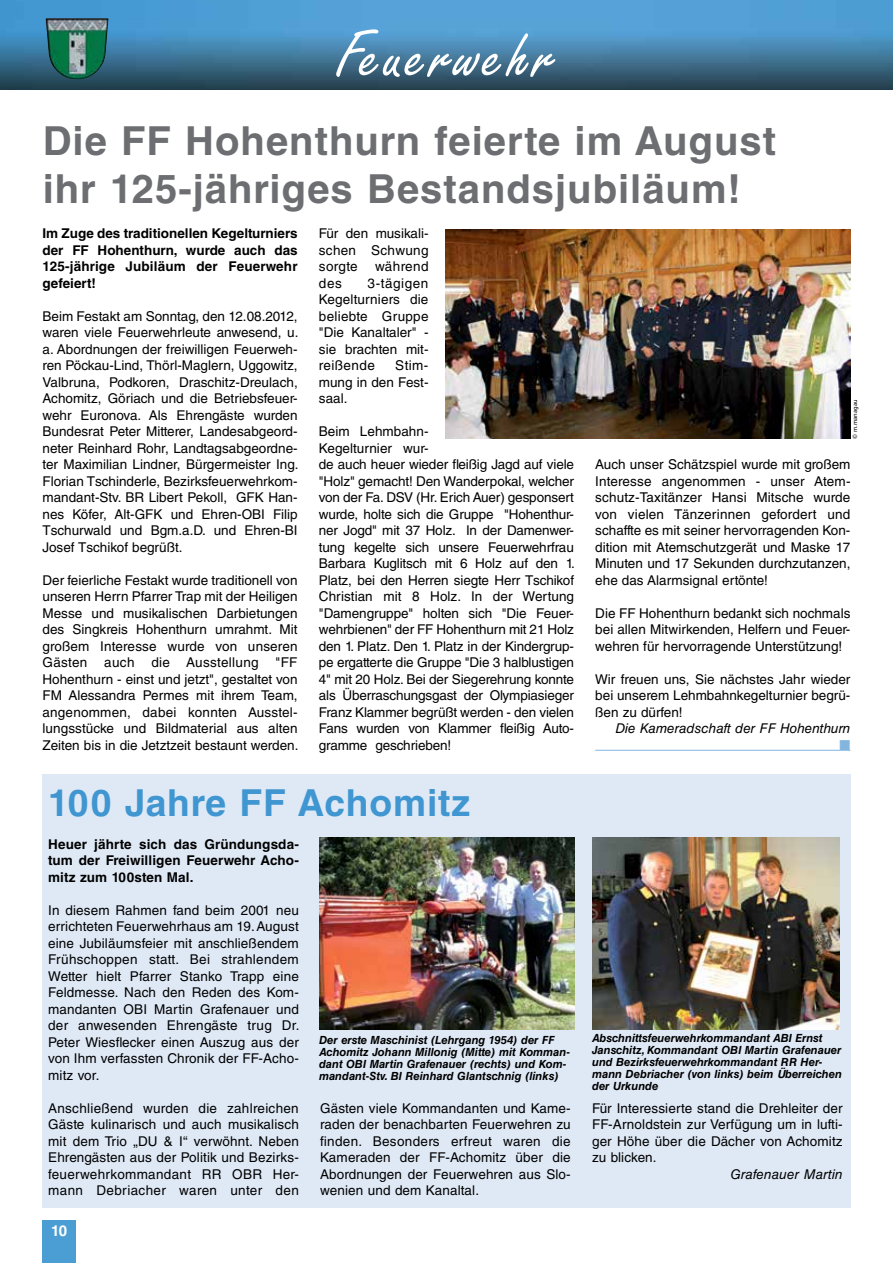
<style>
.page{position:relative;width:893px;height:1263px;background:#fff}
.page>*{position:absolute;margin:0;border:0;box-sizing:border-box;transform-origin:0 0}
.t1{font:72px "Freestyle Scr D";letter-spacing:.05em;color:#fff}
.t2{font:700 40.05px/47.1px "Helvetica LT Std";letter-spacing:.025em;color:#6d6e71}
.t3{font:700 37.2px "Helvetica LT Std";letter-spacing:.025em;color:#4096d0}
.t4{font:700 15px "Helvetica LT Std";color:#fff}
.t5{font:14.25px "Zapf Dingbats";color:#83b5df}
.t6{font:13.5px/16.5px "Helvetica LT Std";color:#000;text-align:justify}
.t7{font:700 13.5px/16.5px "Helvetica LT Std";letter-spacing:.01em;color:#000;text-align:justify}
.t8{font:italic 13.5px "Helvetica LT Std";color:#000}
.t9{font:13.5px "Helvetica LT Std";letter-spacing:.025em;color:#000}
.t10{font:italic 700 11.25px/12px "Helvetica LT Std";color:#000}
.t11{font:6px "Humanist 777 BT Roman B";color:#000}
</style>
<div class="page">
<img style="left:0;top:0;width:893px;height:89px">
<img style="left:46px;top:18px;width:63px;height:62px">
<div style="left:43px;top:1220px;width:33px;height:43px;background:#4b9ed4"></div>
<div style="left:43px;top:774px;width:807px;height:434px;background:#dfe9f6"></div>
<hr style="left:595px;top:750px;width:255px;height:1px;background:#83b5df">
<img style="left:446px;top:230px;width:404px;height:209px">
<img style="left:319px;top:837px;width:255px;height:192px">
<img style="left:592px;top:837px;width:248px;height:192px">
<h1 class="t1" style="left:337px;top:17px;width:221px">Feuerwehr</h1>
<h2 class="t2" style="left:43px;top:117px;width:735px">Die FF Hohenthurn feierte im August ihr 125-jähriges Bestandsjubiläum!</h2>
<p class="t7" style="left:43px;top:225px;width:257px">Im Zuge des traditionellen Kegelturniers der FF Hohenthurn, wurde auch das 125-jährige Jubiläum der Feuerwehr gefeiert!</p>
<p class="t6" style="left:43px;top:308px;width:257px">Beim Festakt am Sonntag, den 12.08.2012, waren viele Feuerwehrleute anwesend, u. a. Abordnungen der freiwilligen Feuerweh&shy;ren Pöckau-Lind, Thörl-Maglern, Uggowitz, Valbruna, Podkoren, Draschitz-Dreulach, Achomitz, Göriach und die Betriebsfeuer&shy;wehr Euronova. Als Ehrengäste wurden Bundesrat Peter Mitterer, Landesabgeord&shy;neter Reinhard Rohr, Landtagsabgeordne&shy;ter Maximilian Lindner, Bürgermeister Ing.<br>Florian Tschinderle, Bezirksfeuerwehrkom&shy;mandant-Stv. BR Libert Pekoll, GFK Han&shy;nes Köfer, Alt-GFK und Ehren-OBI Filip Tschurwald und Bgm.a.D. und Ehren-BI Josef Tschikof begrüßt.</p>
<p class="t6" style="left:43px;top:572px;width:257px">Der feierliche Festakt wurde traditionell von unseren Herrn Pfarrer Trap mit der Heiligen Messe und musikalischen Darbietungen des Singkreis Hohenthurn umrahmt. Mit großem Interesse wurde von unseren Gästen auch die Ausstellung "FF Hohenthurn - einst und jetzt", gestaltet von FM Alessandra Permes mit ihrem Team, angenommen, dabei konnten Ausstel&shy;lungsstücke und Bildmaterial aus alten Zeiten bis in die Jetztzeit bestaunt werden.</p>
<p class="t6" style="left:319px;top:225px;width:111px">Für den musikali&shy;schen Schwung sorgte</p>
<p class="t9" style="left:375px;top:259px;width:55px">während</p>
<p class="t6" style="left:319px;top:275px;width:111px;text-indent:49px">3-tägigen Kegelturniers die beliebte Gruppe "Die Kanaltaler" - sie brachten mit&shy;reißende</p>
<p class="t6" style="left:319px;top:275px;width:24px">des</p>
<p class="t6" style="left:319px;top:357px;width:111px;text-indent:76px">Stim&shy;mung in den Fest&shy;saal.</p>
<p class="t6" style="left:319px;top:423px;width:257px;text-align:left">Beim Lehmbahn-<br>Kegelturnier wur-<br>de auch heuer wieder fleißig Jagd auf viele "Holz" gemacht! Den Wanderpokal, welcher von der Fa. DSV (Hr. Erich Auer) gesponsert wurde, holte sich die Gruppe "Hohenthur&shy;ner Jogd" mit 37 Holz. In der Damenwer&shy;tung kegelte sich unsere Feuerwehrfrau Barbara Kuglitsch mit 6 Holz auf den 1.<br>Platz, bei den Herren siegte Herr Tschikof Christian mit 8 Holz. In der Wertung "Damengruppe" holten sich "Die Feuer&shy;wehrbienen" der FF Hohenthurn mit 21 Holz den 1. Platz. Den 1. Platz in der Kindergrup&shy;pe ergatterte die Gruppe "Die 3 halblustigen 4" mit 20 Holz. Bei der Siegerehrung konnte als Überraschungsgast der Olympiasieger Franz Klammer begrüßt werden - den vielen Fans wurden von Klammer fleißig Auto&shy;gramme geschrieben!</p>
<p class="t11" style="left:851px;top:439px;width:41px;rotate:-90deg">© m.managau</p>
<p class="t6" style="left:595px;top:456px;width:257px">Auch unser Schätzspiel wurde mit großem Interesse angenommen - unser Atem&shy;schutz-Taxitänzer Hansi Mitsche wurde von vielen Tänzerinnen gefordert und schaffte es mit seiner hervorragenden Kon&shy;dition mit Atemschutzgerät und Maske 17<br>Minuten und 17 Sekunden durchzutanzen, ehe das Alarmsignal ertönte!</p>
<p class="t6" style="left:595px;top:605px;width:257px">Die FF Hohenthurn bedankt sich nochmals bei allen Mitwirkenden, Helfern und Feuer&shy;wehren für hervorragende Unterstützung!</p>
<p class="t6" style="left:595px;top:671px;width:257px">Wir freuen uns, Sie nächstes Jahr wieder bei unserem Lehmbahnkegelturnier begrü&shy;ßen zu dürfen!</p>
<p class="t8" style="left:615px;top:721px;width:237px">Die Kameradschaft der FF Hohenthurn</p>
<p class="t5" style="left:840px;top:738px;width:12px">■</p>
<h3 class="t3" style="left:48px;top:781px;width:424px">100 Jahre FF Achomitz</h3>
<p class="t7" style="left:48px;top:836px;width:252px">Heuer jährte sich das Gründungsda&shy;tum der Freiwilligen Feuerwehr Acho&shy;mitz zum 100sten Mal.</p>
<p class="t6" style="left:48px;top:902px;width:253px">In diesem Rahmen fand beim 2001 neu errichteten Feuerwehrhaus am 19. August eine Jubiläumsfeier mit anschließendem Frühschoppen statt. Bei strahlendem Wetter hielt Pfarrer Stanko Trapp eine Feldmesse. Nach den Reden des Kom&shy;mandanten OBI Martin Grafenauer und der anwesenden Ehrengäste trug Dr.<br>Peter Wiesflecker einen Auszug aus der von Ihm verfassten Chronik der FF-Acho&shy;mitz vor.</p>
<p class="t6" style="left:48px;top:1100px;width:252px">Anschließend wurden die zahlreichen Gäste kulinarisch und auch musikalisch mit dem Trio „DU &amp; I“ verwöhnt. Neben Ehrengästen aus der Politik und Bezirks&shy;feuerwehrkommandant RR OBR Her&shy;mann Debriacher waren unter den</p>
<p class="t6" style="left:320px;top:1100px;width:252px">Gästen viele Kommandanten und Kame&shy;raden der benachbarten Feuerwehren zu finden. Besonders erfreut waren die Kameraden der FF-Achomitz über die Abordnungen der Feuerwehren aus Slo&shy;wenien und dem Kanaltal.</p>
<p class="t6" style="left:592px;top:1100px;width:252px">Für Interessierte stand die Drehleiter der FF-Arnoldstein zur Verfügung um in lufti&shy;ger Höhe über die Dächer von Achomitz zu blicken.</p>
<p class="t10" style="left:592px;top:1032px;width:251px">Abschnittsfeuerwehrkommandant ABI Ernst Janschitz, Kommandant OBI Martin Grafenauer und Bezirksfeuerwehrkommandant RR Her&shy;mann Debriacher (von links) beim Überreichen der Urkunde</p>
<p class="t10" style="left:319px;top:1034px;width:253px">Der erste Maschinist (Lehrgang 1954) der FF Achomitz Johann Millonig (Mitte) mit Komman&shy;dant OBI Martin Grafenauer (rechts) und Kom&shy;mandant-Stv. BI Reinhard Glantschnig (links)</p>
<p class="t8" style="left:730px;top:1166px;width:114px">Grafenauer Martin</p>
<p class="t4" style="left:51px;top:1222px;width:17px">10</p>
</div>
